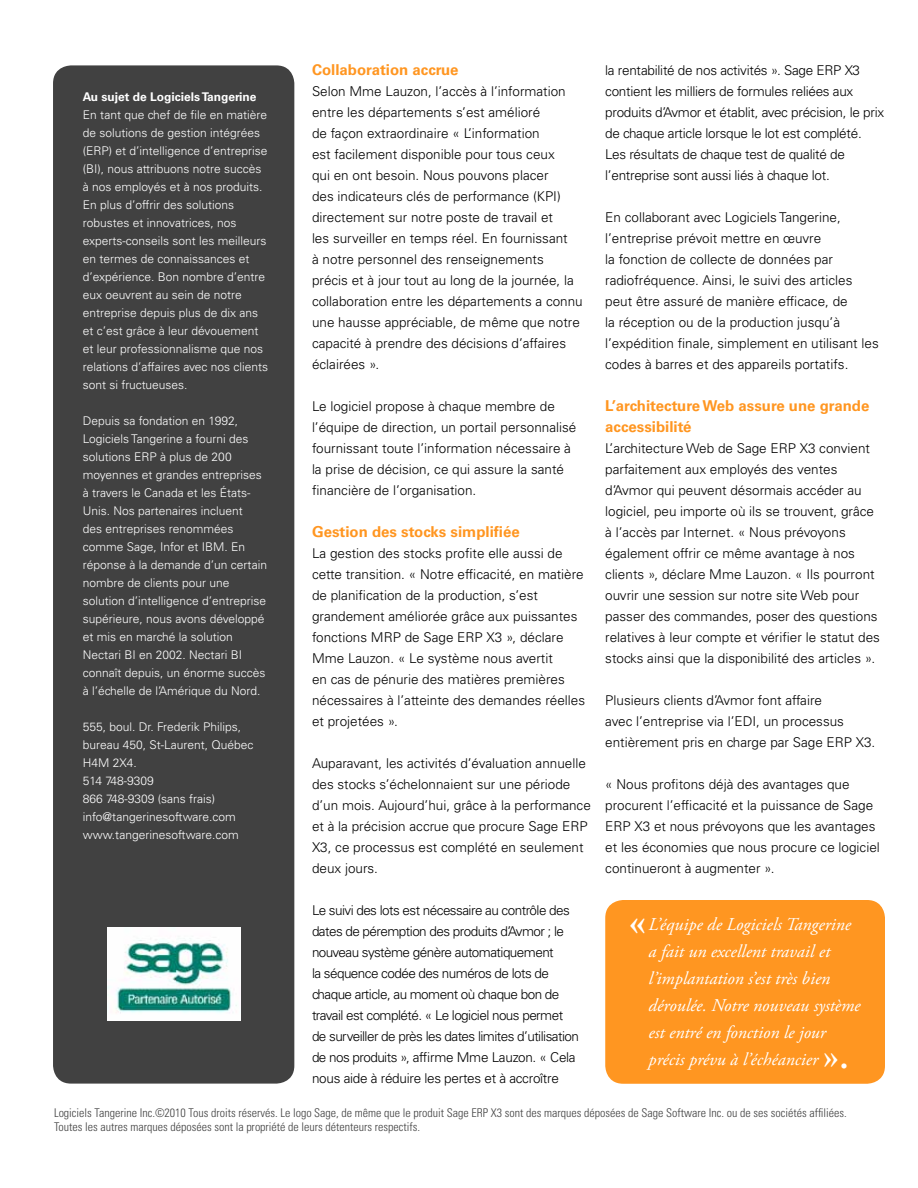
<style>
.page{position:relative;width:918px;height:1188px;background:#fff}
.page>*{position:absolute;margin:0;border:0;box-sizing:border-box;transform-origin:0 0}
.t1{font:italic 18px/27px "Adobe Garamond Pro";color:#fff}
.t2{font:700 15px/21px "Univers LT Std";color:#ff9621}
.t3{font:300 13.5px/21px "Univers LT Std";color:#000}
.t4{font:300 13.5px/21px "Univers LT Std";letter-spacing:-.04em;color:#000}
.t5{font:300 13.5px/21px "Univers LT Std";letter-spacing:-.02em;color:#000}
.t6{font:300 12px/18px "Univers LT Std";color:#fff}
.t7{font:300 condensed 12px/14.4px "Univers LT Std";color:#414141}
.t8{font:700 12px "Univers LT Std";color:#fff}
.s1{font-weight:700;font-style:normal;font-size:39px}
.s2{font-weight:600;font-style:normal;font-size:39px}
</style>
<div class="page">
<div style="left:53px;top:65px;width:241px;height:1019px;background:#414141;border-radius:18px"></div>
<div style="left:605px;top:900px;width:280px;height:184px;background:#ff9621;border-radius:18px"></div>
<img style="left:107px;top:927px;width:133px;height:94px">
<p class="t8" style="left:83px;top:90px;width:175px">Au sujet de Logiciels Tangerine</p>
<p class="t6" style="left:83px;top:106px;width:187px">En tant que chef de file en matière de solutions de gestion intégrées (ERP) et d’intelligence d’entreprise (BI), nous attribuons notre succès à nos employés et à nos produits.<br>En plus d’offrir des solutions robustes et innovatrices, nos experts-conseils sont les meilleurs en termes de connaissances et d’expérience. Bon nombre d’entre eux oeuvrent au sein de notre entreprise depuis plus de dix ans et c’est grâce à leur dévouement et leur professionnalisme que nos relations d’affaires avec nos clients sont si fructueuses.</p>
<p class="t6" style="left:83px;top:412px;width:186px">Depuis sa fondation en 1992,<br>Logiciels Tangerine a fourni des solutions ERP à plus de 200 moyennes et grandes entreprises à travers le Canada et les États-<br>Unis. Nos partenaires incluent<br>des entreprises renommées comme Sage, Infor et IBM. En réponse à la demande d’un certain nombre de clients pour une solution d’intelligence d’entreprise supérieure, nous avons développé et mis en marché la solution<br>Nectari BI en 2002. Nectari BI connaît depuis, un énorme succès à l’échelle de l’Amérique du Nord.</p>
<p class="t6" style="left:83px;top:718px;width:172px">555, boul. Dr. Frederik Philips, bureau 450, St-Laurent, Québec<br>H4M 2X4.<br>514 748-9309<br>866 748-9309 (sans frais) info@tangerinesoftware.com www.tangerinesoftware.com</p>
<p class="t2" style="left:312px;top:59px;width:148px">Collaboration accrue</p>
<p class="t3" style="left:312px;top:81px;width:272px">Selon Mme Lauzon, l’accès à l’information entre les départements s’est amélioré<br>de façon extraordinaire « L’information<br>est facilement disponible pour tous ceux<br>qui en ont besoin. Nous pouvons placer<br>des indicateurs clés de performance (KPI) directement sur notre poste de travail et<br>les surveiller en temps réel. En fournissant<br>à notre personnel des renseignements précis et à jour tout au long de la journée, la collaboration entre les départements a connu une hausse appréciable, de même que notre capacité à prendre des décisions d’affaires éclairées ».</p>
<p class="t3" style="left:312px;top:396px;width:266px">Le logiciel propose à chaque membre de l’équipe de direction, un portail personnalisé fournissant toute l’information nécessaire à la prise de décision, ce qui assure la santé financière de l’organisation.</p>
<p class="t2" style="left:312px;top:521px;width:209px">Gestion des stocks simplifiée</p>
<p class="t3" style="left:312px;top:543px;width:275px">La gestion des stocks profite elle aussi de cette transition. « Notre efficacité, en matière de planification de la production, s’est grandement améliorée grâce aux puissantes fonctions MRP de Sage ERP X3 », déclare Mme Lauzon. « Le système nous avertit<br>en cas de pénurie des matières premières nécessaires à l’atteinte des demandes réelles et projetées ».</p>
<p class="t3" style="left:312px;top:753px;width:280px">Auparavant, les activités d’évaluation annuelle des stocks s’échelonnaient sur une période d’un mois. Aujourd’hui, grâce à la performance et à la précision accrue que procure Sage ERP X3, ce processus est complété en seulement deux jours.</p>
<p class="t4" style="left:312px;top:900px;width:269px">Le suivi des lots est nécessaire au contrôle des dates de péremption des produits d’Avmor ; le nouveau système génère automatiquement<br>la séquence codée des numéros de lots de chaque article, au moment où chaque bon de travail est complété. « Le logiciel nous permet de surveiller de près les dates limites d’utilisation de nos produits », affirme Mme Lauzon. « Cela nous aide à réduire les pertes et à accroître</p>
<p class="t5" style="left:605px;top:60px;width:280px">la rentabilité de nos activités ». Sage ERP X3 contient les milliers de formules reliées aux produits d’Avmor et établit, avec précision, le prix de chaque article lorsque le lot est complété.<br>Les résultats de chaque test de qualité de l’entreprise sont aussi liés à chaque lot.</p>
<p class="t3" style="left:605px;top:207px;width:275px">En collaborant avec Logiciels Tangerine, l’entreprise prévoit mettre en œuvre<br>la fonction de collecte de données par radiofréquence. Ainsi, le suivi des articles peut être assuré de manière efficace, de<br>la réception ou de la production jusqu’à l’expédition finale, simplement en utilisant les codes à barres et des appareils portatifs.</p>
<p class="t2" style="left:605px;top:395px;width:266px">L’architecture Web assure une grande accessibilité</p>
<p class="t3" style="left:605px;top:438px;width:276px">L’architecture Web de Sage ERP X3 convient parfaitement aux employés des ventes d’Avmor qui peuvent désormais accéder au logiciel, peu importe où ils se trouvent, grâce à l’accès par Internet. « Nous prévoyons également offrir ce même avantage à nos clients », déclare Mme Lauzon. « Ils pourront ouvrir une session sur notre site Web pour passer des commandes, poser des questions relatives à leur compte et vérifier le statut des stocks ainsi que la disponibilité des articles ».</p>
<p class="t3" style="left:605px;top:690px;width:272px">Plusieurs clients d’Avmor font affaire<br>avec l’entreprise via l’EDI, un processus entièrement pris en charge par Sage ERP X3.</p>
<p class="t3" style="left:605px;top:774px;width:276px">« Nous profitons déjà des avantages que procurent l’efficacité et la puissance de Sage ERP X3 et nous prévoyons que les avantages et les économies que nous procure ce logiciel continueront à augmenter ».</p>
<h1 class="t1" style="left:649px;top:911px;width:213px;text-indent:-19px"><span class="s1">«</span> L’équipe de Logiciels Tangerine a fait un excellent travail et l’implantation s’est très bien déroulée. Notre nouveau système est entré en fonction le jour précis prévu à l’échéancier <span class="s2">».</span></h1>
<p class="t7" style="left:54px;top:1105px;width:794px">Logiciels Tangerine Inc.©2010 Tous droits réservés. Le logo Sage, de même que le produit Sage ERP X3 sont des marques déposées de Sage Software Inc. ou de ses sociétés affiliées.<br>Toutes les autres marques déposées sont la propriété de leurs détenteurs respectifs.</p>
</div>
